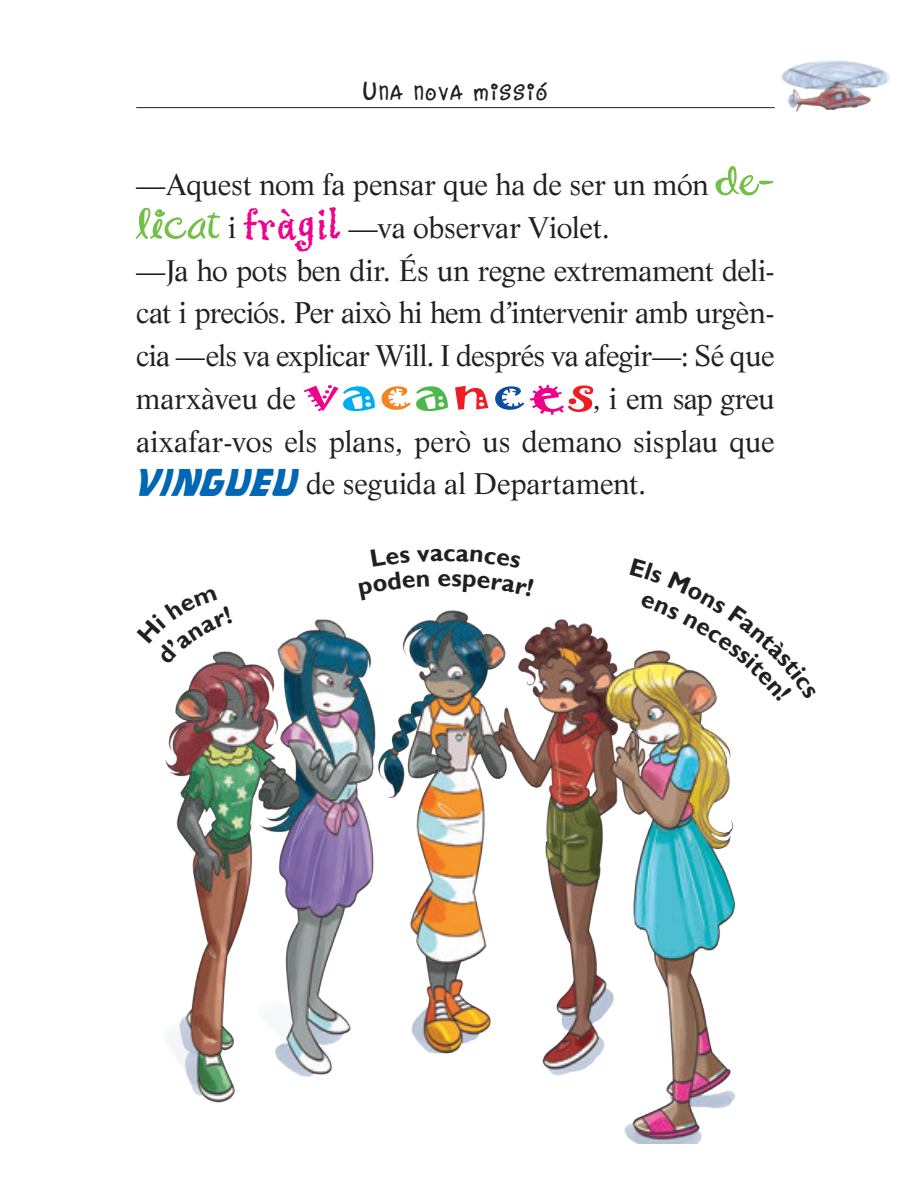
<style>
.page{position:relative;width:908px;height:1187px;background:#fff}
.page>*{position:absolute;margin:0;border:0;box-sizing:border-box;transform-origin:0 0}
.t1{font:30.38px "Dance Party";letter-spacing:.055em;color:#231f20}
.t2{font:29.25px/42.8px "Life";letter-spacing:-.015em;color:#231f20}
.t3{font:700 24.75px "Gill Sans";color:#231f20}
.s1{font-size:40.5px}
.s2{font-family:"Flowerpot";font-size:49.5px;color:#71bf44}
.s3{font-family:"Greymantle MVB Std";font-size:47.25px;color:#ed028c}
.s4{font-family:"Jokerman";font-size:49.5px;color:#ed028c}
.s5{font-family:"Jokerman";font-size:49.5px;color:#00aeef}
.s6{font-family:"Jokerman";font-size:49.5px;color:#f58220}
.s7{font-family:"Jokerman";font-size:49.5px;color:#4cb848}
.s8{font-family:"Jokerman";font-size:49.5px;color:#ee1d23}
.s9{font-family:"Jokerman";font-size:49.5px;color:#0d4da1}
.s10{font-family:"CC Double Back Future";font-size:34.88px;color:#0166b3}
</style>
<div class="page">
<img style="left:165px;top:610px;width:571px;height:533px">
<img style="left:772px;top:61px;width:118px;height:51px">
<svg style="left:715px;top:166px;width:58px;height:30px"></svg>
<svg style="left:135px;top:208px;width:85px;height:31px"></svg>
<hr style="left:136px;top:107px;width:638px;height:1px;background:#231f20">
<svg style="left:165px;top:610px;width:67px;height:55px"></svg>
<img style="left:629px;top:610px;width:107px;height:92px">
<p class="t1" style="left:363px;top:76px;width:185px"><span class="s1">U</span>na nova missió</p>
<p class="t2" style="left:136px;top:163px;width:639px">—Aquest nom fa pensar que ha de ser un món <span class="s2">de&shy;licat</span> i <span class="s3">fràgil</span> —va observar Violet.<br>—Ja ho pots ben dir. És un regne extremament deli&shy;cat i preciós. Per això hi hem d’intervenir amb urgèn&shy;cia —els va explicar Will. I després va afegir—: Sé que marxàveu de <span class="s4">v</span><span class="s5">a</span><span class="s6">c</span><span class="s7">a</span><span class="s8">n</span><span class="s9">c</span><span class="s4">e</span><span class="s8">s</span>, i em sap greu aixafar-vos els plans, però us demano sisplau que <span class="s10">VINGUEU</span> de seguida al Departament.</p>
<p class="t3" style="left:437px;top:563px;width:15px">e</p>
</div>
